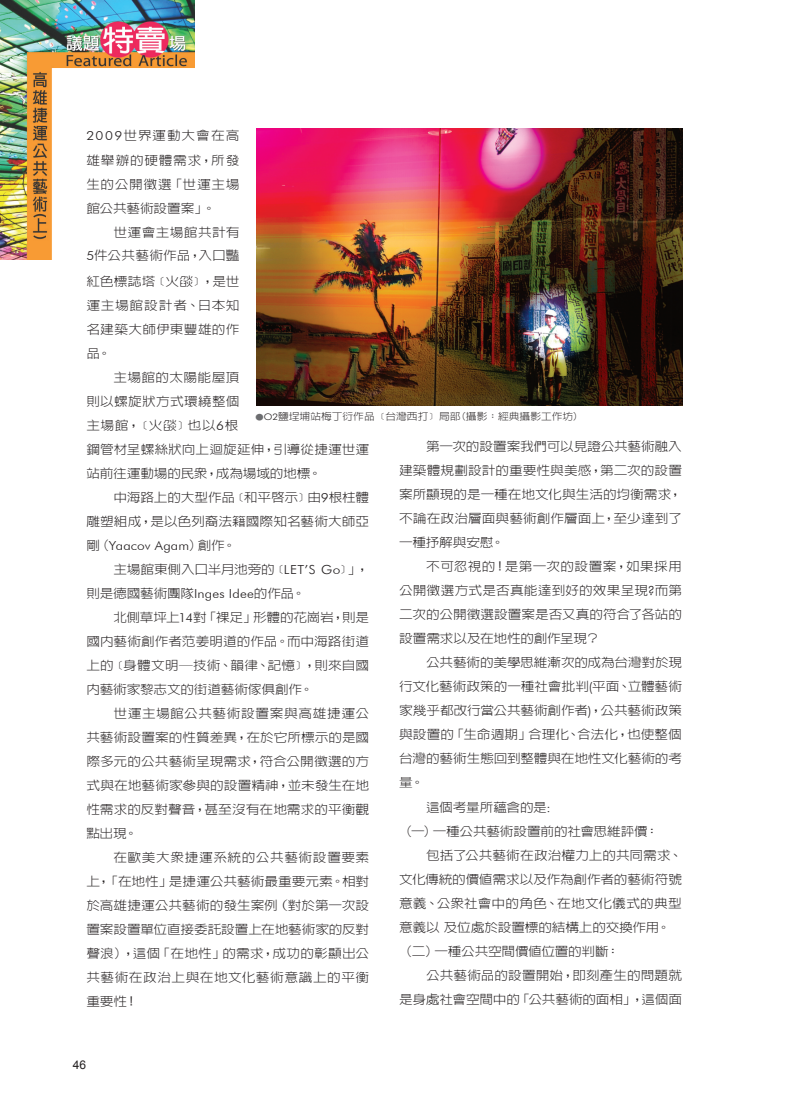
<style>
.page{position:relative;width:811px;height:1109px;background:#fff}
.page>*{position:absolute;margin:0;border:0;box-sizing:border-box;transform-origin:0 0}
.內文中文{font:300 12.45px/24px "Lin Gothic";letter-spacing:-.005em;color:#231f20;text-align:justify;scale:1.1 1}
.內文中文1{font:300 12.45px "Lin Gothic";letter-spacing:-.02em;color:#231f20;scale:1.1 1}
.內文中文-2{font:300 12.45px/25.8px "Lin Gothic";letter-spacing:.06em;color:#231f20;scale:1.1 1}
.內文中文-3{font:300 12.45px/24px "Lin Gothic";letter-spacing:.035em;color:#231f20;scale:1.1 1}
.內文中文-4{font:300 12.45px/22.2px "Lin Gothic";letter-spacing:.02em;color:#231f20;text-align:right;scale:1.1 1}
.t1{font:12px "Arial";color:#231f20}
.圖說中圈{font:300 9.75px "Lin Gothic";color:#231f20;scale:1.1 1}
.s1{font-family:"Futura BT"}
.s2{font-family:"Koz Min Pro";font-weight:400}
.s3{font-size:7.5px;color:#6c6d70}
.s4{font-family:"Futura BT";font-size:9px}
</style>
<div class="page">
<img style="left:256px;top:129px;width:426px;height:276px">
<img style="left:0;top:0;width:194px;height:259px">
<p class="內文中文-2" style="left:86px;top:122px;width:141px"><span class="s1">2009</span>世界運動大會在高雄舉辦的硬體需求，所發</p>
<p class="內文中文-3" style="left:86px;top:172px;width:141px">生的公開徵選「世運主場館公共藝術設置案」。</p>
<p class="內文中文-4" style="left:86px;top:221px;width:141px">世運會主場館共計有<br><span class="s1">5</span>件公共藝術作品，入口豔</p>
<p class="內文中文" style="left:86px;top:268px;width:141px">紅色標誌塔﹝火燄﹞，是世運主場館設計者、日本知名建築大師伊東豐雄的作品。</p>
<p class="內文中文" style="left:86px;top:364px;width:259px;text-align:left;text-indent:27px">主場館的太陽能屋頂<br>則以螺旋狀方式環繞整個<br>主場館，﹝火燄﹞也以<span class="s1">6</span>根<br>鋼管材呈螺絲狀向上迴旋延伸，引導從捷運世運站前往運動場的民眾，成為場域的地標。</p>
<p class="內文中文" style="left:86px;top:484px;width:259px;text-indent:27px">中海路上的大型作品﹝和平啟示﹞由<span class="s1">9</span>根柱體雕塑組成，是以色列裔法籍國際知名藝術大師亞剛（<span class="s1">Yaacov Agam</span>）創作。</p>
<p class="內文中文" style="left:86px;top:556px;width:259px;text-indent:27px">主場館東側入口半月池旁的﹝<span class="s1">LET’S Go</span>﹞」，則是德國藝術團隊<span class="s1">Inges Idee</span>的作品。</p>
<p class="內文中文" style="left:86px;top:604px;width:259px;text-indent:27px">北側草坪上<span class="s1">14</span>對「裸足」形體的花崗岩，則是國內藝術創作者范姜明道的作品。而中海路街道上的﹝身體文明─技術、韻律、記憶﹞，則來自國內藝術家黎志文的街道藝術傢俱創作。</p>
<p class="內文中文" style="left:86px;top:700px;width:259px;text-indent:27px">世運主場館公共藝術設置案與高雄捷運公共藝術設置案的性質差異，在於它所標示的是國際多元的公共藝術呈現需求，符合公開徵選的方式與在地藝術家參與的設置精神，並未發生在地性需求的反對聲音，甚至沒有在地需求的平衡觀點出現。</p>
<p class="內文中文" style="left:86px;top:844px;width:259px;text-indent:27px">在歐美大眾捷運系統的公共藝術設置要素上，「在地性」是捷運公共藝術最重要元素。相對於高雄捷運公共藝術的發生案例<span class="s2">（</span>對於第一次設置案設置單位直接委託設置上在地藝術家的反對聲浪），這個「在地性」的需求，成功的彰顯出公共藝術在政治上與在地文化藝術意識上的平衡重要性！</p>
<p class="圖說中圈" style="left:255px;top:410px;width:295px"><span class="s3">●</span><span class="s4">O2</span>鹽埕埔站梅丁衍作品﹝台灣西打﹞局部(攝影：經典攝影工作坊)</p>
<p class="內文中文" style="left:399px;top:434px;width:259px;text-indent:27px">第一次的設置案我們可以見證公共藝術融入建築體規劃設計的重要性與美感，第二次的設置案所顯現的是一種在地文化與生活的均衡需求，不論在政治層面與藝術創作層面上，至少達到了一種抒解與安慰。</p>
<p class="內文中文" style="left:399px;top:554px;width:259px;text-indent:27px">不可忽視的！是第一次的設置案，如果採用公開徵選方式是否真能達到好的效果呈現<span class="s1">?</span>而第二次的公開徵選設置案是否又真的符合了各站的設置需求以及在地性的創作呈現？</p>
<p class="內文中文" style="left:399px;top:650px;width:259px;text-indent:27px">公共藝術的美學思維漸次的成為台灣對於現行文化藝術政策的一種社會批判<span class="s1">(</span>平面、立體藝術家幾乎都改行當公共藝術創作者<span class="s1">)</span>，公共藝術政策與設置的「生命週期」合理化、合法化，也使整個台灣的藝術生態回到整體與在地性文化藝術的考量。</p>
<p class="內文中文" style="left:426px;top:794px;width:115px">這個考量所蘊含的是<span class="s1">:</span></p>
<p class="內文中文1" style="left:399px;top:824px;width:237px">（一）一種公共藝術設置前的社會思維評價：</p>
<p class="內文中文" style="left:399px;top:842px;width:259px;text-indent:27px">包括了公共藝術在政治權力上的共同需求、文化傳統的價值需求以及作為創作者的藝術符號意義、公眾社會中的角色、在地文化儀式的典型意義以及位處於設置標的結構上的交換作用。</p>
<p class="內文中文1" style="left:399px;top:944px;width:202px">（二）一種公共空間價值位置的判斷：</p>
<p class="內文中文" style="left:399px;top:962px;width:259px;text-align:right">公共藝術品的設置開始，即刻產生的問題就<br>是身處社會空間中的「公共藝術的面相」，這個面</p>
<p class="t1" style="left:73px;top:1056px;width:15px">46</p>
</div>
